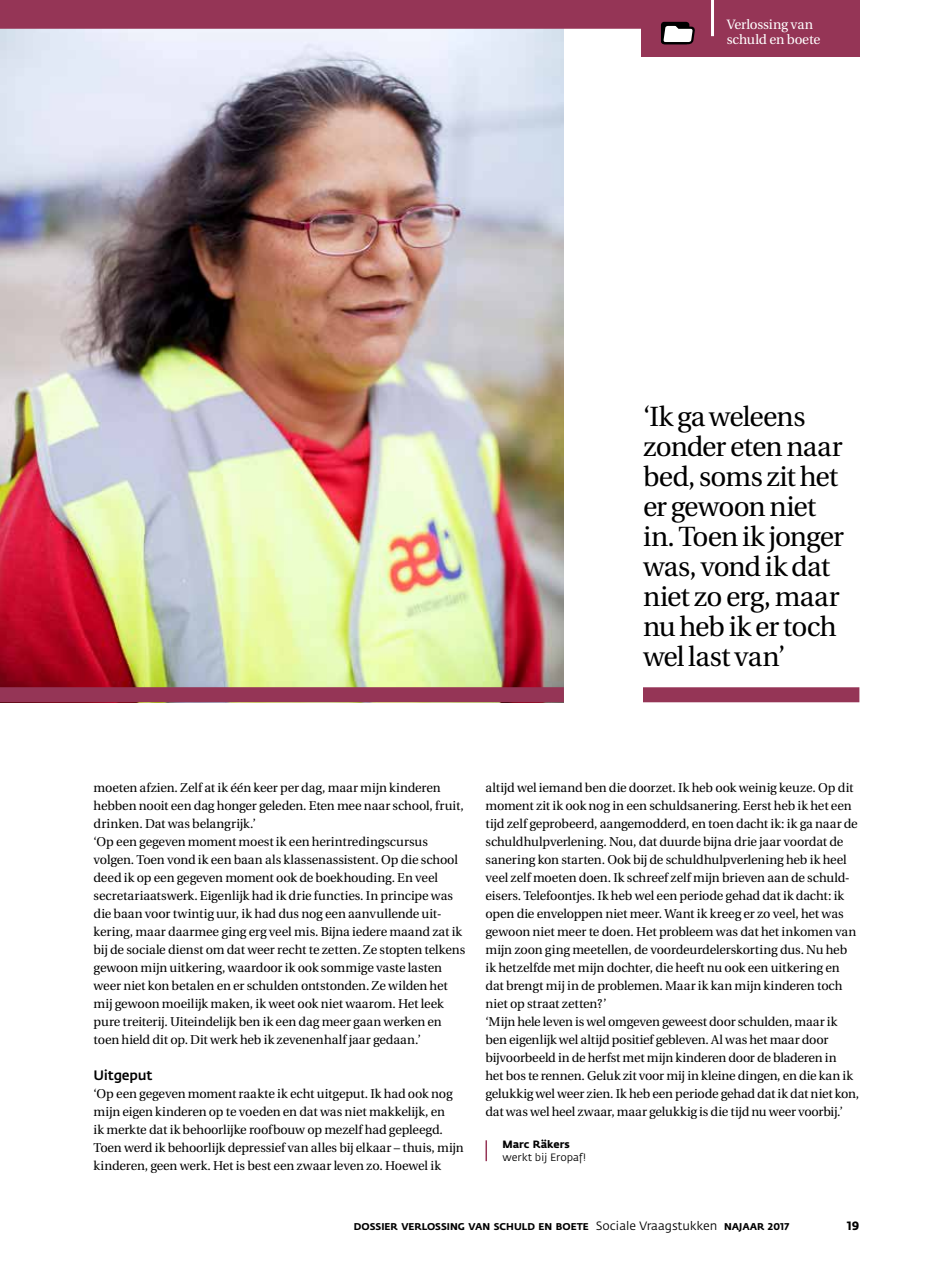
<style>
.page{position:relative;width:936px;height:1276px;background:#fff}
.page>*{position:absolute;margin:0;border:0;box-sizing:border-box;transform-origin:0 0}
.t1{font:27.75px/30px "Utopia";letter-spacing:-.025em;color:#000}
.t2{font:13.5px/15px "Utopia";letter-spacing:-.015em;color:#fff}
.t3{font:13.5px "Fedra Sans Medium TF";letter-spacing:-.015em;color:#000}
.t4{font:12.75px/18px "Utopia";letter-spacing:-.015em;color:#000}
.t5{font:700 12px "Fedra Sans";color:#000}
.t6{font:10.5px "Fedra Sans";letter-spacing:-.01em;color:#000}
.t7{font:700 10.5px "Fedra Sans";color:#000}
.t8{font:700 9.75px "Fedra Sans";color:#000}
.s1{font-weight:400;font-size:12px}
</style>
<div class="page">
<img style="left:0;top:29px;width:564px;height:658px">
<div style="left:0;top:0;width:851px;height:29px;background:#953556"></div>
<div style="left:641px;top:0;width:218px;height:57px;background:#953556"></div>
<hr style="left:711px;top:0;width:3px;height:36px;background:#fff">
<div style="left:661px;top:22px;width:28px;height:22px;border:2px solid #000;border-radius:2px"></div>
<svg style="left:661px;top:23px;width:34px;height:22px"></svg>
<div style="left:643px;top:687px;width:216px;height:15px;background:#953556"></div>
<hr style="left:485px;top:1140px;width:2px;height:21px;background:#953556">
<div style="left:0;top:687px;width:564px;height:15px;background:#953556"></div>
<p class="t2" style="left:726px;top:17px;width:95px">Verlossing van schuld en boete</p>
<h1 class="t1" style="left:643px;top:402px;width:202px">‘Ik ga weleens zonder eten naar bed, soms zit het er gewoon niet in. Toen ik jonger was, vond ik dat niet zo erg, maar nu heb ik er toch wel last van’</h1>
<p class="t4" style="left:94px;top:779px;width:373px">moeten afzien. Zelf at ik één keer per dag, maar mijn kinderen hebben nooit een dag honger geleden. Eten mee naar school, fruit, drinken. Dat was belangrijk.’<br>‘Op een gegeven moment moest ik een herintredingscursus volgen. Toen vond ik een baan als klassenassistent. Op die school deed ik op een gegeven moment ook de boekhouding. En veel secretariaatswerk. Eigenlijk had ik drie functies. In principe was die baan voor twintig uur, ik had dus nog een aanvullende uit&shy;kering, maar daarmee ging erg veel mis. Bijna iedere maand zat ik bij de sociale dienst om dat weer recht te zetten. Ze stopten telkens gewoon mijn uitkering, waardoor ik ook sommige vaste lasten weer niet kon betalen en er schulden ontstonden. Ze wilden het mij gewoon moeilijk maken, ik weet ook niet waarom. Het leek pure treiterij. Uiteindelijk ben ik een dag meer gaan werken en toen hield dit op. Dit werk heb ik zevenenhalf jaar gedaan.’</p>
<p class="t3" style="left:94px;top:1068px;width:61px">Uitgeput</p>
<p class="t4" style="left:94px;top:1085px;width:372px">‘Op een gegeven moment raakte ik echt uitgeput. Ik had ook nog mijn eigen kinderen op te voeden en dat was niet makkelijk, en<br>ik merkte dat ik behoorlijke roofbouw op mezelf had gepleegd.<br>Toen werd ik behoorlijk depressief van alles bij elkaar – thuis, mijn kinderen, geen werk. Het is best een zwaar leven zo. Hoewel ik</p>
<p class="t4" style="left:485px;top:779px;width:375px">altijd wel iemand ben die doorzet. Ik heb ook weinig keuze. Op dit moment zit ik ook nog in een schuldsanering. Eerst heb ik het een tijd zelf geprobeerd, aangemodderd, en toen dacht ik: ik ga naar de schuldhulpverlening. Nou, dat duurde bijna drie jaar voordat de sanering kon starten. Ook bij de schuldhulpverlening heb ik heel veel zelf moeten doen. Ik schreef zelf mijn brieven aan de schuld&shy;eisers. Telefoontjes. Ik heb wel een periode gehad dat ik dacht: ik open die enveloppen niet meer. Want ik kreeg er zo veel, het was gewoon niet meer te doen. Het probleem was dat het inkomen van mijn zoon ging meetellen, de voordeurdelerskorting dus. Nu heb ik hetzelfde met mijn dochter, die heeft nu ook een uitkering en dat brengt mij in de problemen. Maar ik kan mijn kinderen toch niet op straat zetten?’<br>‘Mijn hele leven is wel omgeven geweest door schulden, maar ik ben eigenlijk wel altijd positief gebleven. Al was het maar door bijvoorbeeld in de herfst met mijn kinderen door de bladeren in<br>het bos te rennen. Geluk zit voor mij in kleine dingen, en die kan ik gelukkig wel weer zien. Ik heb een periode gehad dat ik dat niet kon, dat was wel heel zwaar, maar gelukkig is die tijd nu weer voorbij.’</p>
<p class="t7" style="left:502px;top:1137px;width:69px">Marc Räkers</p>
<p class="t6" style="left:502px;top:1152px;width:85px">werkt bij Eropaf!</p>
<p class="t8" style="left:354px;top:1220px;width:437px">DOSSIER VERLOSSING VAN SCHULD EN BOETE <span class="s1">Sociale Vraagstukken</span> NAJAAR 2017</p>
<p class="t5" style="left:846px;top:1218px;width:14px">19</p>
</div>
